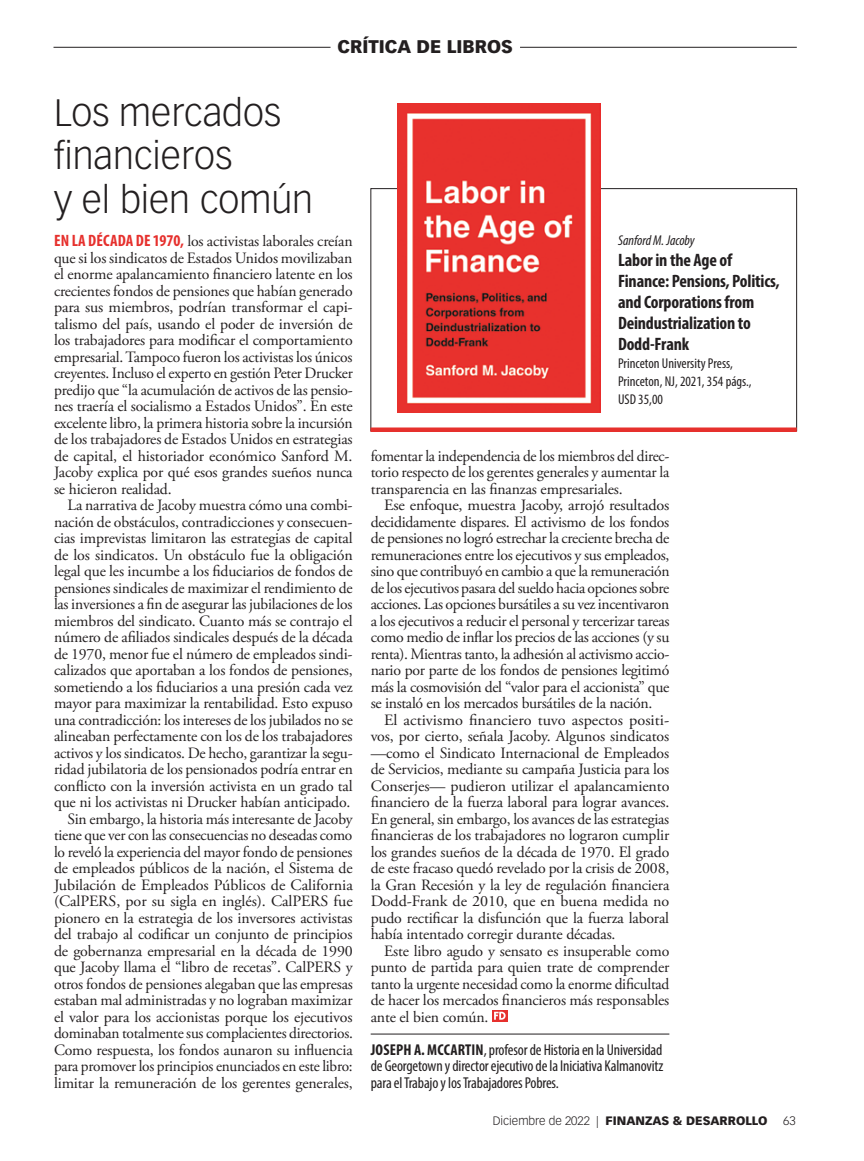
<style>
.page{position:relative;width:864px;height:1161px;background:#fff}
.page>*{position:absolute;margin:0;border:0;box-sizing:border-box;transform-origin:0 0}
.GLOBAL_-_Department{font:300 37.5px/43.5px "Vectora LT Std";color:#231f20}
.BOOK_REVIEW_-_Book_T{font:700 condensed 18px/21px "Myriad Pro";letter-spacing:-.01em;color:#231f20}
.GLOBAL_-_Department-2{font:900 18px "Vectora LT Std";color:#231f20}
.GLOBAL_-_Body_Copy{font:15.75px/16.5px "Adobe Garamond Pro";letter-spacing:-.01em;color:#231f20;text-align:justify}
.GLOBAL_-_Author_Bio{font:condensed 15.75px/16.5px "Myriad Pro";letter-spacing:-.01em;color:#231f20;text-align:justify}
.BOOK_REVIEW_-_Book_I{font:condensed 14.25px/18px "Myriad Pro";color:#231f20}
.BOOK_REVIEW_-_Book_A{font:italic condensed 14.25px "Myriad Pro";color:#231f20}
.t1{font:900 12px "Vectora LT Std";color:#231f20}
.t2{font:300 12px "Vectora LT Std";color:#231f20}
.s1{font-family:"Myriad Pro";font-weight:700;font-stretch:condensed;font-size:16.5px;color:#e6302d}
.s2{font-weight:700}
.s3{font-weight:300}
</style>
<div class="page">
<hr style="left:520px;top:47px;width:277px;height:1px;background:#231f20">
<hr style="left:54px;top:47px;width:277px;height:1px;background:#231f20">
<hr style="left:371px;top:1034px;width:298px;height:1px;background:#231f20">
<svg style="left:492px;top:1010px;width:15px;height:12px"></svg>
<svg style="left:494px;top:1012px;width:12px;height:8px"></svg>
<hr style="left:370px;top:428px;width:427px;height:4px;background:#e6302d">
<img style="left:397px;top:104px;width:204px;height:309px">
<p class="GLOBAL_-_Department-2" style="left:338px;top:35px;width:177px">CRÍTICA DE LIBROS</p>
<p class="GLOBAL_-_Department" style="left:54px;top:91px;width:261px">Los mercados financieros<br>y el bien común</p>
<p class="GLOBAL_-_Body_Copy" style="left:54px;top:233px;width:300px"><span class="s1">EN LA DÉCADA DE 1970,</span> los activistas laborales creían que si los sindicatos de Estados Unidos movilizaban el enorme apalancamiento financiero latente en los crecientes fondos de pensiones que habían generado para sus miembros, podrían transformar el capi‑ talismo del país, usando el poder de inversión de los trabajadores para modificar el comportamiento empresarial. Tampoco fueron los activistas los únicos creyentes. Incluso el experto en gestión Peter Drucker predijo que “la acumulación de activos de las pensio‑ nes traería el socialismo a Estados Unidos”. En este excelente libro, la primera historia sobre la incursión de los trabajadores de Estados Unidos en estrategias de capital, el historiador económico Sanford M.<br>Jacoby explica por qué esos grandes sueños nunca se hicieron realidad.</p>
<p class="GLOBAL_-_Body_Copy" style="left:54px;top:497px;width:300px;text-indent:14px">La narrativa de Jacoby muestra cómo una combi‑ nación de obstáculos, contradicciones y consecuen‑ cias imprevistas limitaron las estrategias de capital de los sindicatos. Un obstáculo fue la obligación legal que les incumbe a los fiduciarios de fondos de pensiones sindicales de maximizar el rendimiento de las inversiones a fin de asegurar las jubilaciones de los miembros del sindicato. Cuanto más se contrajo el número de afiliados sindicales después de la década de 1970, menor fue el número de empleados sindi‑ calizados que aportaban a los fondos de pensiones, sometiendo a los fiduciarios a una presión cada vez mayor para maximizar la rentabilidad. Esto expuso una contradicción: los intereses de los jubilados no se alineaban perfectamente con los de los trabajadores activos y los sindicatos. De hecho, garantizar la segu‑ ridad jubilatoria de los pensionados podría entrar en conflicto con la inversión activista en un grado tal que ni los activistas ni Drucker habían anticipado.</p>
<p class="GLOBAL_-_Body_Copy" style="left:54px;top:811px;width:300px;text-indent:14px">Sin embargo, la historia más interesante de Jacoby tiene que ver con las consecuencias no deseadas como lo reveló la experiencia del mayor fondo de pensiones de empleados públicos de la nación, el Sistema de Jubilación de Empleados Públicos de California (CalPERS, por su sigla en inglés). CalPERS fue pionero en la estrategia de los inversores activistas del trabajo al codificar un conjunto de principios de gobernanza empresarial en la década de 1990 que Jacoby llama el “libro de recetas”. CalPERS y otros fondos de pensiones alegaban que las empresas estaban mal administradas y no lograban maximizar el valor para los accionistas porque los ejecutivos dominaban totalmente sus complacientes directorios.<br>Como respuesta, los fondos aunaron su influencia para promover los principios enunciados en este libro: limitar la remuneración de los gerentes generales,</p>
<p class="BOOK_REVIEW_-_Book_A" style="left:618px;top:232px;width:78px">Sanford M. Jacoby</p>
<p class="BOOK_REVIEW_-_Book_T" style="left:618px;top:249px;width:163px">Labor in the Age of<br>Finance: Pensions, Politics, and Corporations from<br>Deindustrialization to<br>Dodd-Frank</p>
<p class="BOOK_REVIEW_-_Book_I" style="left:618px;top:354px;width:135px">Princeton University Press,<br>Princeton, NJ, 2021, 354 págs.,<br>USD 35,00</p>
<p class="GLOBAL_-_Body_Copy" style="left:371px;top:448px;width:300px">fomentar la independencia de los miembros del direc‑ torio respecto de los gerentes generales y aumentar la transparencia en las finanzas empresariales.</p>
<p class="GLOBAL_-_Body_Copy" style="left:371px;top:497px;width:300px;text-indent:14px">Ese enfoque, muestra Jacoby, arrojó resultados decididamente dispares. El activismo de los fondos de pensiones no logró estrechar la creciente brecha de remuneraciones entre los ejecutivos y sus empleados, sino que contribuyó en cambio a que la remuneración de los ejecutivos pasara del sueldo hacia opciones sobre acciones. Las opciones bursátiles a su vez incentivaron a los ejecutivos a reducir el personal y tercerizar tareas como medio de inflar los precios de las acciones (y su renta). Mientras tanto, la adhesión al activismo accio‑ nario por parte de los fondos de pensiones legitimó más la cosmovisión del “valor para el accionista” que se instaló en los mercados bursátiles de la nación.</p>
<p class="GLOBAL_-_Body_Copy" style="left:371px;top:712px;width:300px;text-indent:14px">El activismo financiero tuvo aspectos positi‑ vos, por cierto, señala Jacoby. Algunos sindicatos —como el Sindicato Internacional de Empleados de Servicios, mediante su campaña Justicia para los Conserjes— pudieron utilizar el apalancamiento financiero de la fuerza laboral para lograr avances.<br>En general, sin embargo, los avances de las estrategias financieras de los trabajadores no lograron cumplir los grandes sueños de la década de 1970. El grado de este fracaso quedó revelado por la crisis de 2008, la Gran Recesión y la ley de regulación financiera Dodd-Frank de 2010, que en buena medida no pudo rectificar la disfunción que la fuerza laboral había intentado corregir durante décadas.</p>
<p class="GLOBAL_-_Body_Copy" style="left:371px;top:943px;width:300px;text-indent:14px">Este libro agudo y sensato es insuperable como punto de partida para quien trate de comprender tanto la urgente necesidad como la enorme dificultad de hacer los mercados financieros más responsables ante el bien común.</p>
<p class="GLOBAL_-_Author_Bio" style="left:371px;top:1041px;width:294px"><span class="s2">JOSEPH A. MCCARTIN</span>, profesor de Historia en la Universidad de Georgetown y director ejecutivo de la Iniciativa Kalmanovitz para el Trabajo y los Trabajadores Pobres.</p>
<p class="t1" style="left:493px;top:1113px;width:276px"><span class="s3">Diciembre de 2022 |</span> FINANZAS &amp; DESARROLLO</p>
<p class="t2" style="left:783px;top:1114px;width:14px">63</p>
</div>
